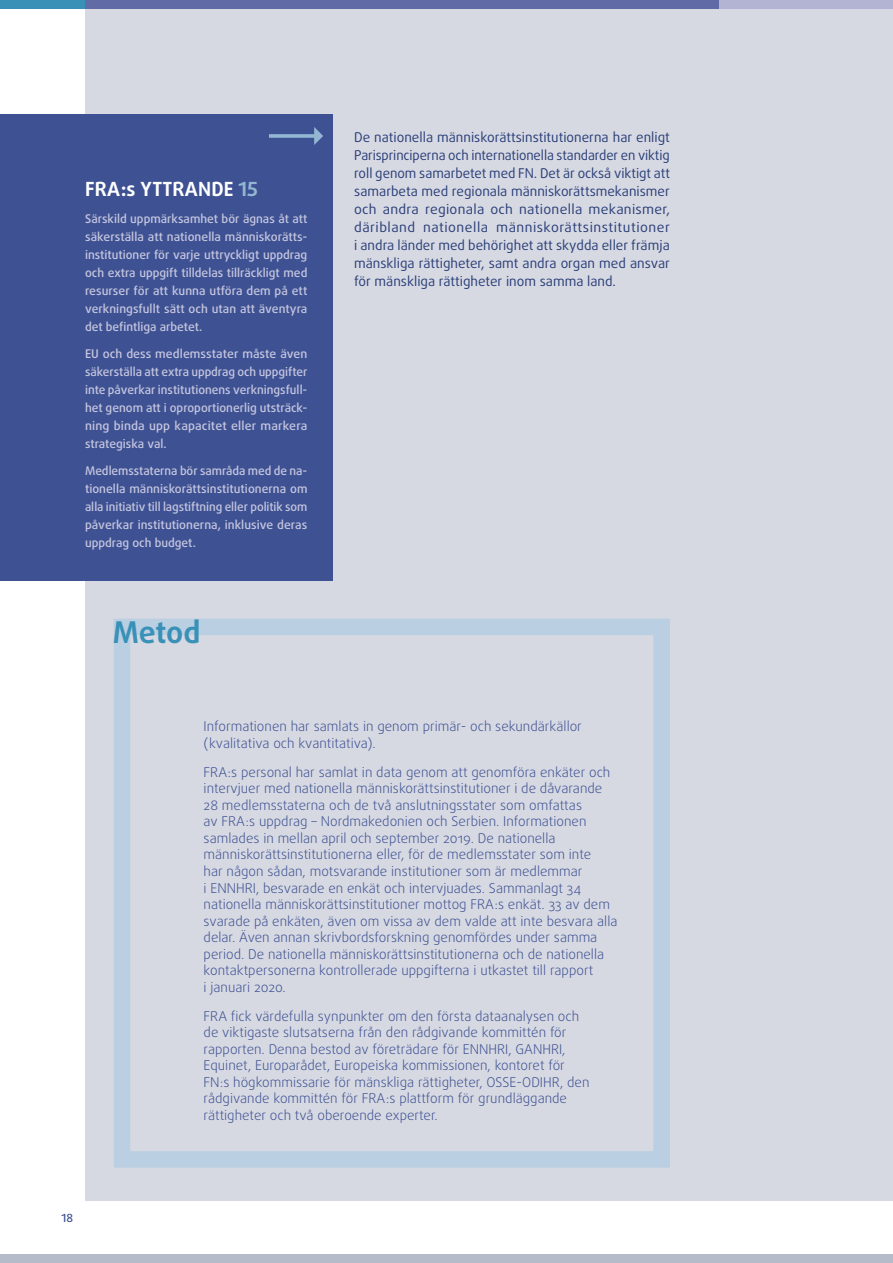
<style>
.page{position:relative;width:893px;height:1263px;background:#fff}
.page>*{position:absolute;margin:0;border:0;box-sizing:border-box;transform-origin:0 0}
.TITLE_BOX{font:700 30px "Daxline Pro";letter-spacing:-.005em;color:#3991b8}
.FRA_opinion_title{font:700 19.5px "Daxline Pro";letter-spacing:.01em;color:#fff}
.TEXT_BOX{font:300 13.5px/16.5px "Daxline Pro";color:#3e5293}
.body_text{font:13.5px/18px "Daxline Pro";color:#2a3f79;text-align:justify}
.FRA_opinion_text{font:500 12px/18px "Daxline Pro";color:#c6c6df;text-align:justify}
.t1{font:500 11.25px "Daxline Pro";color:#3e5293}
.s1{color:#93b7d2}
</style>
<div class="page">
<div style="left:0;top:1254px;width:893px;height:9px;background:#b6bbca"></div>
<div style="left:393px;top:0;width:500px;height:10px;background:#b3b3d4"></div>
<div style="left:85px;top:0;width:634px;height:10px;background:#616ba5"></div>
<div style="left:0;top:0;width:85px;height:9px;background:#3991b8"></div>
<div style="left:85px;top:9px;width:808px;height:1192px;background:#d7d9e2"></div>
<div style="left:0;top:114px;width:333px;height:467px;background:#3e5293"></div>
<svg style="left:269px;top:127px;width:54px;height:18px"></svg>
<div style="left:114px;top:619px;width:556px;height:549px;border:16px solid #bacfe1"></div>
<p class="FRA_opinion_title" style="left:85px;top:176px;width:174px">FRA:s YTTRANDE <span class="s1">15</span></p>
<p class="FRA_opinion_text" style="left:85px;top:209px;width:224px">Särskild uppmärksamhet bör ägnas åt att säkerställa att nationella människorätts&shy;institutioner för varje uttryckligt uppdrag och extra uppgift tilldelas tillräckligt med resurser för att kunna utföra dem på ett verkningsfullt sätt och utan att äventyra det befintliga arbetet.</p>
<p class="FRA_opinion_text" style="left:85px;top:344px;width:224px">EU och dess medlemsstater måste även säkerställa att extra uppdrag och uppgifter inte påverkar institutionens verkningsfull&shy;het genom att i oproportionerlig utsträck&shy;ning binda upp kapacitet eller markera strategiska val.</p>
<p class="FRA_opinion_text" style="left:85px;top:461px;width:224px">Medlemsstaterna bör samråda med de na&shy;tionella människorättsinstitutionerna om alla initiativ till lagstiftning eller politik som påverkar institutionerna, inklusive deras uppdrag och budget.</p>
<p class="TITLE_BOX" style="left:113px;top:612px;width:89px">Metod</p>
<p class="body_text" style="left:354px;top:128px;width:317px">De nationella människorättsinstitutionerna har enligt Parisprinciperna och internationella standarder en viktig roll genom samarbetet med FN. Det är också viktigt att samarbeta med regionala människorättsmekanismer och andra regionala och nationella mekanismer, däribland nationella människorättsinstitutioner i andra länder med behörighet att skydda eller främja mänskliga rättigheter, samt andra organ med ansvar för mänskliga rättigheter inom samma land.</p>
<p class="TEXT_BOX" style="left:204px;top:718px;width:380px">Informationen har samlats in genom primär- och sekundärkällor (kvalitativa och kvantitativa).</p>
<p class="TEXT_BOX" style="left:204px;top:764px;width:415px">FRA:s personal har samlat in data genom att genomföra enkäter och intervjuer med nationella människorättsinstitutioner i de dåvarande 28 medlemsstaterna och de två anslutningsstater som omfattas<br>av FRA:s uppdrag – Nordmakedonien och Serbien. Informationen samlades in mellan april och september 2019. De nationella människorättsinstitutionerna eller, för de medlemsstater som inte<br>har någon sådan, motsvarande institutioner som är medlemmar<br>i ENNHRI, besvarade en enkät och intervjuades. Sammanlagt 34 nationella människorättsinstitutioner mottog FRA:s enkät. 33 av dem svarade på enkäten, även om vissa av dem valde att inte besvara alla delar. Även annan skrivbordsforskning genomfördes under samma period. De nationella människorättsinstitutionerna och de nationella kontaktpersonerna kontrollerade uppgifterna i utkastet till rapport<br>i januari 2020.</p>
<p class="TEXT_BOX" style="left:204px;top:1008px;width:387px">FRA fick värdefulla synpunkter om den första dataanalysen och de viktigaste slutsatserna från den rådgivande kommittén för rapporten. Denna bestod av företrädare för ENNHRI, GANHRI, Equinet, Europarådet, Europeiska kommissionen, kontoret för FN:s högkommissarie för mänskliga rättigheter, OSSE-ODIHR, den rådgivande kommittén för FRA:s plattform för grundläggande rättigheter och två oberoende experter.</p>
<p class="t1" style="left:62px;top:1210px;width:13px">18</p>
</div>
